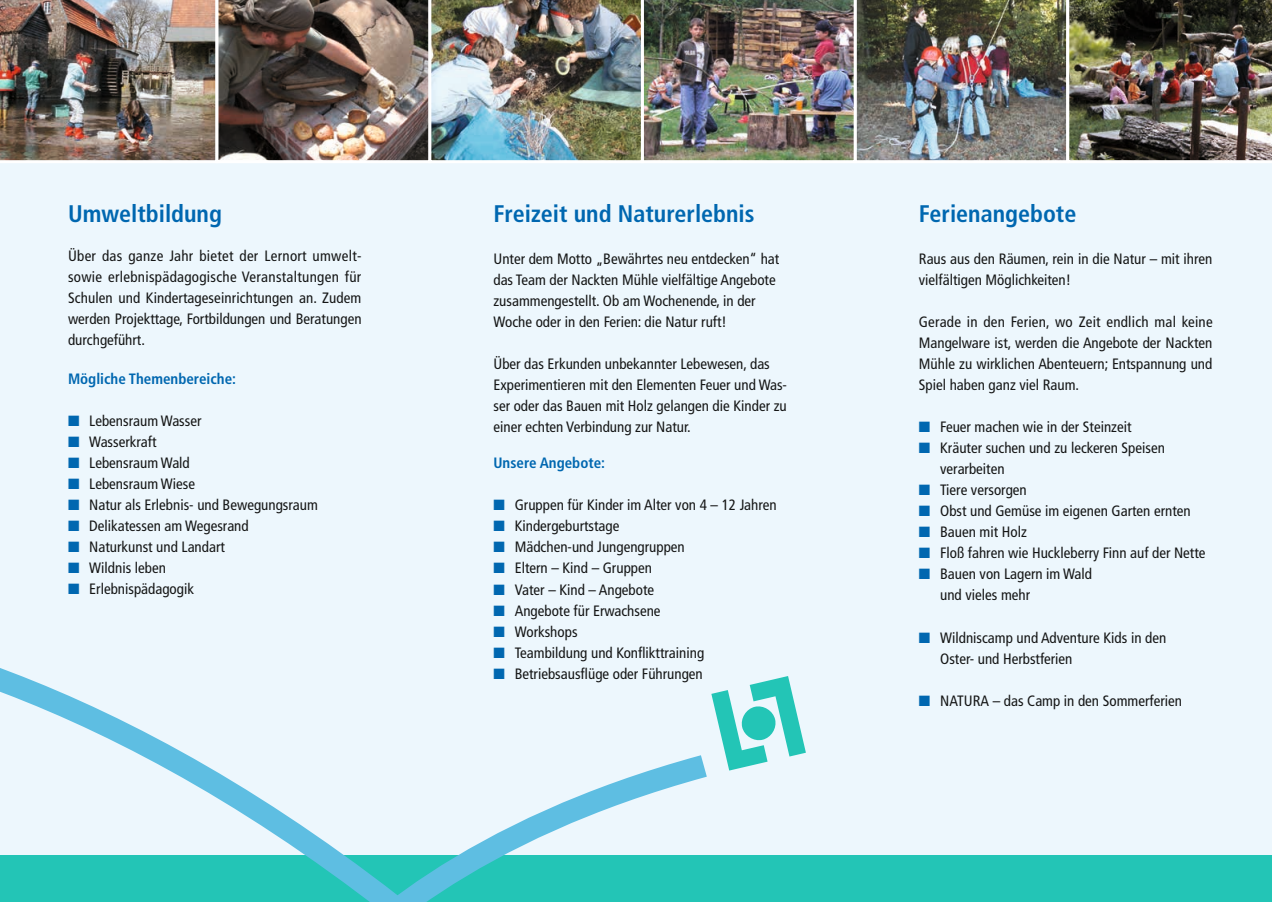
<style>
.page{position:relative;width:1272px;height:902px;background:#fff}
.page>*{position:absolute;margin:0;border:0;box-sizing:border-box;transform-origin:0 0}
.t1{font:700 condensed 24px "Frutiger";color:#0067b0}
.t2{font:condensed 15px/21px "Frutiger";color:#151616}
.t3{font:700 condensed 15px "Frutiger";color:#0067b0}
.s1{color:#0067b0}
</style>
<div class="page">
<div style="left:0;top:0;width:1271px;height:901px;background:#edf7fd"></div>
<div style="left:0;top:855px;width:1271px;height:46px;background:#23c5b6"></div>
<svg style="left:711px;top:676px;width:94px;height:94px"></svg>
<svg style="left:0;top:668px;width:267px;height:162px"></svg>
<svg style="left:267px;top:738px;width:464px;height:163px"></svg>
<img style="left:0;top:0;width:1271px;height:163px">
<h1 class="t1" style="left:68px;top:200px;width:155px">Umweltbildung</h1>
<p class="t2" style="left:68px;top:246px;width:295px;text-align:justify">Über das ganze Jahr bietet der Lernort umwelt&shy;sowie erlebnispädagogische Veranstaltungen für Schulen und Kindertageseinrichtungen an. Zudem werden Projekttage, Fortbildungen und Beratungen durchgeführt.</p>
<p class="t3" style="left:68px;top:370px;width:170px">Mögliche Themenbereiche:</p>
<p class="t2" style="left:68px;top:411px;width:135px"><span class="s1">■</span> Lebensraum Wasser</p>
<p class="t2" style="left:68px;top:432px;width:90px"><span class="s1">■</span> Wasserkraft</p>
<p class="t2" style="left:68px;top:453px;width:123px"><span class="s1">■</span> Lebensraum Wald</p>
<p class="t2" style="left:68px;top:474px;width:129px"><span class="s1">■</span> Lebensraum Wiese</p>
<p class="t2" style="left:68px;top:495px;width:251px"><span class="s1">■</span> Natur als Erlebnis- und Bewegungsraum</p>
<p class="t2" style="left:68px;top:516px;width:182px"><span class="s1">■</span> Delikatessen am Wegesrand</p>
<p class="t2" style="left:68px;top:537px;width:158px"><span class="s1">■</span> Naturkunst und Landart</p>
<p class="t2" style="left:68px;top:558px;width:99px"><span class="s1">■</span> Wildnis leben</p>
<p class="t2" style="left:68px;top:579px;width:127px"><span class="s1">■</span> Erlebnispädagogik</p>
<h1 class="t1" style="left:493px;top:200px;width:262px">Freizeit und Naturerlebnis</h1>
<p class="t2" style="left:493px;top:249px;width:287px">Unter dem Motto „Bewährtes neu entdecken“ hat das Team der Nackten Mühle vielfältige Angebote zusammengestellt. Ob am Wochenende, in der Woche oder in den Ferien: die Natur ruft!</p>
<p class="t2" style="left:493px;top:354px;width:295px">Über das Erkunden unbekannter Lebewesen, das Experimentieren mit den Elementen Feuer und Was&shy;ser oder das Bauen mit Holz gelangen die Kinder zu einer echten Verbindung zur Natur.</p>
<p class="t3" style="left:493px;top:454px;width:113px">Unsere Angebote:</p>
<p class="t2" style="left:493px;top:495px;width:285px"><span class="s1">■</span> Gruppen für Kinder im Alter von 4 – 12 Jahren</p>
<p class="t2" style="left:493px;top:516px;width:127px"><span class="s1">■</span> Kindergeburtstage</p>
<p class="t2" style="left:493px;top:537px;width:193px"><span class="s1">■</span> Mädchen-und Jungengruppen</p>
<p class="t2" style="left:493px;top:558px;width:160px"><span class="s1">■</span> Eltern – Kind – Gruppen</p>
<p class="t2" style="left:493px;top:579px;width:162px"><span class="s1">■</span> Vater – Kind – Angebote</p>
<p class="t2" style="left:493px;top:600px;width:169px"><span class="s1">■</span> Angebote für Erwachsene</p>
<p class="t2" style="left:493px;top:621px;width:86px"><span class="s1">■</span> Workshops</p>
<p class="t2" style="left:493px;top:642px;width:212px"><span class="s1">■</span> Teambildung und Konflikttraining</p>
<p class="t2" style="left:493px;top:663px;width:211px"><span class="s1">■</span> Betriebsausflüge oder Führungen</p>
<h1 class="t1" style="left:918px;top:200px;width:159px">Ferienangebote</h1>
<p class="t2" style="left:918px;top:249px;width:295px">Raus aus den Räumen, rein in die Natur – mit ihren vielfältigen Möglichkeiten!</p>
<p class="t2" style="left:918px;top:312px;width:295px;text-align:justify">Gerade in den Ferien, wo Zeit endlich mal keine Mangelware ist, werden die Angebote der Nackten Mühle zu wirklichen Abenteuern; Entspannung und Spiel haben ganz viel Raum.</p>
<p class="t2" style="left:918px;top:417px;width:214px"><span class="s1">■</span> Feuer machen wie in der Steinzeit</p>
<p class="t2" style="left:940px;top:438px;width:226px;text-indent:-21px"><span class="s1">■</span> Kräuter suchen und zu leckeren Speisen verarbeiten</p>
<p class="t2" style="left:918px;top:480px;width:109px"><span class="s1">■</span> Tiere versorgen</p>
<p class="t2" style="left:918px;top:501px;width:273px"><span class="s1">■</span> Obst und Gemüse im eigenen Garten ernten</p>
<p class="t2" style="left:918px;top:522px;width:109px"><span class="s1">■</span> Bauen mit Holz</p>
<p class="t2" style="left:918px;top:543px;width:288px"><span class="s1">■</span> Floß fahren wie Huckleberry Finn auf der Nette</p>
<p class="t2" style="left:940px;top:564px;width:153px;text-indent:-21px"><span class="s1">■</span> Bauen von Lagern im Wald und vieles mehr</p>
<p class="t2" style="left:940px;top:627px;width:228px;text-indent:-21px"><span class="s1">■</span> Wildniscamp und Adventure Kids in den<br>Oster- und Herbstferien</p>
<p class="t2" style="left:918px;top:690px;width:264px"><span class="s1">■</span> NATURA – das Camp in den Sommerferien</p>
</div>
